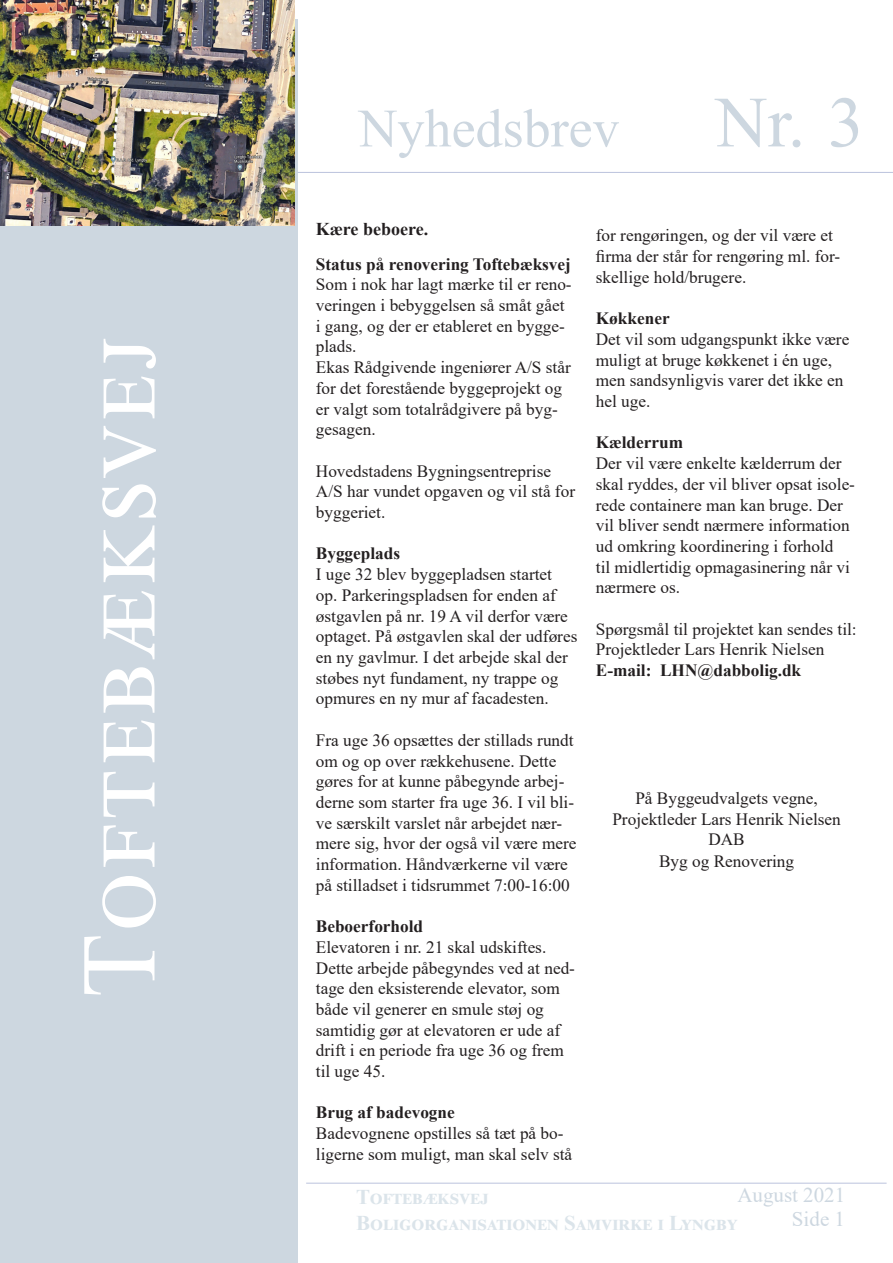
<style>
.page{position:relative;width:893px;height:1263px;background:#fff}
.page>*{position:absolute;margin:0;border:0;box-sizing:border-box;transform-origin:0 0}
.t1{font:106.05px "Times New Roman";letter-spacing:.04em;color:#fff}
.t2{font:72px "Times New Roman";color:#cdd7e0}
.t3{font:54px "Times New Roman";color:#cdd7e0}
.t4{font:700 21px/25.2px "Times New Roman";color:#dbe4ea}
.t5{font:21px "Times New Roman";color:#cdd7e0}
.tekst{font:700 18px "Times New Roman";color:#231f20}
.tekst-2{font:17.25px/20.7px "Times New Roman";color:#231f20}
.tekst-3{font:700 17.25px "Times New Roman";color:#231f20}
</style>
<div class="page">
<div style="left:0;top:19px;width:298px;height:1244px;background:#cdd7e0"></div>
<hr style="left:298px;top:172px;width:595px;height:1px;background:#bbc3dd">
<hr style="left:306px;top:1183px;width:581px;height:1px;background:#bbc3dd">
<img style="left:0;top:0;width:295px;height:225px">
<h1 class="t1" style="left:44px;top:998px;width:663px;rotate:-90deg">Toftebæksvej</h1>
<h3 class="t3" style="left:359px;top:90px;width:262px">Nyhedsbrev</h3>
<h2 class="t2" style="left:715px;top:72px;width:150px">Nr. 3</h2>
<p class="tekst" style="left:316px;top:216px;width:114px">Kære beboere.</p>
<p class="tekst-3" style="left:316px;top:251px;width:257px">Status på renovering Toftebæksvej</p>
<p class="tekst-2" style="left:316px;top:274px;width:257px">Som i nok har lagt mærke til er reno&shy;veringen i bebyggelsen så småt gået i gang, og der er etableret en bygge&shy;plads.</p>
<p class="tekst-2" style="left:316px;top:356px;width:256px">Ekas Rådgivende ingeniører A/S står for det forestående byggeprojekt og er valgt som totalrådgivere på byg&shy;gesagen.</p>
<p class="tekst-2" style="left:316px;top:460px;width:261px">Hovedstadens Bygningsentreprise<br>A/S har vundet opgaven og vil stå for byggeriet.</p>
<p class="tekst-3" style="left:316px;top:541px;width:86px">Byggeplads</p>
<p class="tekst-2" style="left:316px;top:563px;width:263px">I uge 32 blev byggepladsen startet op. Parkeringspladsen for enden af østgavlen på nr. 19 A vil derfor være optaget. På østgavlen skal der udføres en ny gavlmur. I det arbejde skal der støbes nyt fundament, ny trappe og opmures en ny mur af facadesten.</p>
<p class="tekst-2" style="left:316px;top:729px;width:262px">Fra uge 36 opsættes der stillads rundt om og op over rækkehusene. Dette gøres for at kunne påbegynde arbej&shy;derne som starter fra uge 36. I vil bli&shy;ve særskilt varslet når arbejdet nær&shy;mere sig, hvor der også vil være mere information. Håndværkerne vil være på stilladset i tidsrummet 7:00-16:00</p>
<p class="tekst-3" style="left:316px;top:914px;width:109px">Beboerforhold</p>
<p class="tekst-2" style="left:316px;top:936px;width:261px">Elevatoren i nr. 21 skal udskiftes.<br>Dette arbejde påbegyndes ved at ned&shy;tage den eksisterende elevator, som både vil generer en smule støj og samtidig gør at elevatoren er ude af drift i en periode fra uge 36 og frem til uge 45.</p>
<p class="tekst-3" style="left:316px;top:1100px;width:140px">Brug af badevogne</p>
<p class="tekst-2" style="left:316px;top:1122px;width:258px">Badevognene opstilles så tæt på bo&shy;ligerne som muligt, man skal selv stå</p>
<p class="tekst-2" style="left:596px;top:225px;width:246px">for rengøringen, og der vil være et firma der står for rengøring ml. for&shy;skellige hold/brugere.</p>
<p class="tekst-3" style="left:596px;top:306px;width:75px">Køkkener</p>
<p class="tekst-2" style="left:596px;top:328px;width:255px">Det vil som udgangspunkt ikke være muligt at bruge køkkenet i én uge, men sandsynligvis varer det ikke en hel uge.</p>
<p class="tekst-3" style="left:596px;top:430px;width:89px">Kælderrum</p>
<p class="tekst-2" style="left:596px;top:452px;width:261px">Der vil være enkelte kælderrum der skal ryddes, der vil bliver opsat isole&shy;rede containere man kan bruge. Der vil bliver sendt nærmere information ud omkring koordinering i forhold<br>til midlertidig opmagasinering når vi nærmere os.</p>
<p class="tekst-2" style="left:596px;top:618px;width:262px">Spørgsmål til projektet kan sendes til:</p>
<p class="tekst-2" style="left:596px;top:639px;width:230px">Projektleder Lars Henrik Nielsen</p>
<p class="tekst-3" style="left:596px;top:658px;width:207px">E-mail: LHN@dabbolig.dk</p>
<p class="tekst-2" style="left:635px;top:787px;width:184px">På Byggeudvalgets vegne,</p>
<p class="tekst-2" style="left:612px;top:808px;width:230px">Projektleder Lars Henrik Nielsen</p>
<p class="tekst-2" style="left:708px;top:829px;width:38px">DAB</p>
<p class="tekst-2" style="left:659px;top:850px;width:137px">Byg og Renovering</p>
<p class="t5" style="left:737px;top:1180px;width:109px">August 2021</p>
<p class="t4" style="left:356px;top:1184px;width:383px">Toftebæksvej<br>Boligorganisationen Samvirke i Lyngby</p>
<p class="t5" style="left:792px;top:1204px;width:55px">Side 1</p>
</div>
